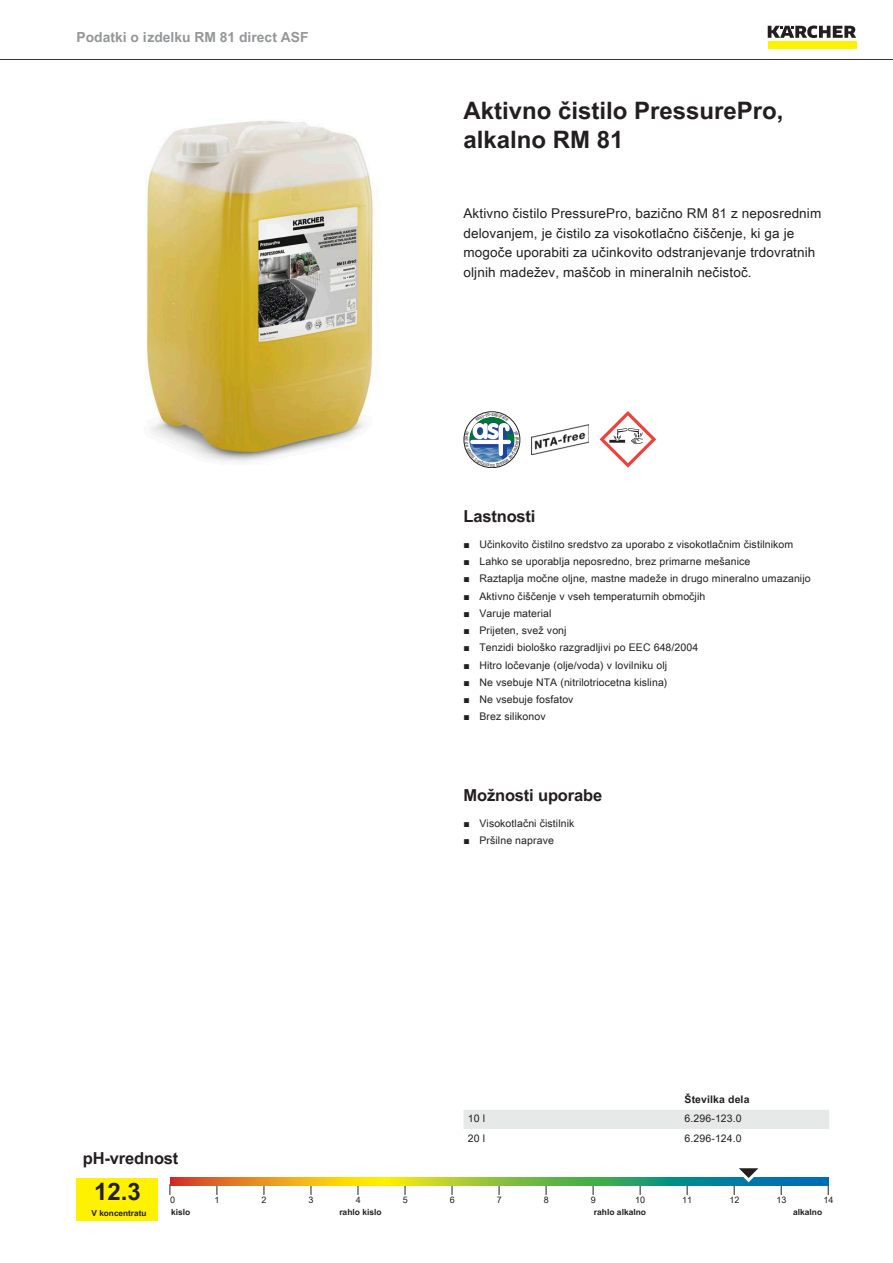
<style>
.page{position:relative;width:893px;height:1263px;background:#fff}
.page>*{position:absolute;margin:0;border:0;box-sizing:border-box;transform-origin:0 0}
.t1{font:700 24px/28.8px "Arial Unicode MS";color:#231f20}
.t2{font:700 16.5px "Arial Unicode MS";letter-spacing:-.01em;color:#231f20}
.t3{font:700 13.8px "Arial Unicode MS";color:#949698}
.t4{font:13.5px/19.5px "Arial Unicode MS";letter-spacing:.01em;color:#231f20}
.t5{font:10.5px "Arial Unicode MS";letter-spacing:.01em;color:#231f20}
.t6{font:700 10.5px "Arial Unicode MS";letter-spacing:.01em;color:#231f20}
.t7{font:9px "Arial Unicode MS";color:#231f20}
.t8{font:700 8.4px "Arial Unicode MS";color:#231f20}
.t9{font:700 8.25px "Arial Unicode MS";color:#231f20}
.s1{font-family:"Arial"}
</style>
<div class="page">
<hr style="left:0;top:59px;width:893px;height:1px;background:#231f20">
<div style="left:768px;top:42px;width:88px;height:7px;background:#fff200"></div>
<svg style="left:768px;top:26px;width:88px;height:12px"></svg>
<img style="left:146px;top:121px;width:227px;height:341px">
<img style="left:531px;top:424px;width:57px;height:30px">
<svg style="left:600px;top:411px;width:56px;height:57px"></svg>
<div style="left:77px;top:1178px;width:81px;height:42px;background:#fff200"></div>
<svg style="left:170px;top:1178px;width:658px;height:8px;background:#8aa446"></svg>
<svg style="left:731px;top:1168px;width:38px;height:27px"></svg>
<div style="left:463px;top:1110px;width:366px;height:19px;background:#e7e8e8"></div>
<svg style="left:464px;top:412px;width:56px;height:56px"></svg>
<h3 class="t3" style="left:77px;top:27px;width:234px">Podatki o izdelku RM 81 direct ASF</h3>
<h1 class="t1" style="left:463px;top:97px;width:322px">Aktivno čistilo PressurePro, alkalno RM 81</h1>
<p class="t4" style="left:463px;top:203px;width:359px">Aktivno čistilo PressurePro, bazično RM 81 z neposrednim delovanjem, je čistilo za visokotlačno čiščenje, ki ga je mogoče uporabiti za učinkovito odstranjevanje trdovratnih oljnih madežev, maščob in mineralnih nečistoč.</p>
<h2 class="t2" style="left:463px;top:504px;width:74px">Lastnosti</h2>
<p class="t5" style="left:463px;top:536px;width:331px"><span class="s1">■</span> Učinkovito čistilno sredstvo za uporabo z visokotlačnim čistilnikom</p>
<p class="t5" style="left:463px;top:554px;width:288px"><span class="s1">■</span> Lahko se uporablja neposredno, brez primarne mešanice</p>
<p class="t5" style="left:463px;top:571px;width:349px"><span class="s1">■</span> Raztaplja močne oljne, mastne madeže in drugo mineralno umazanijo</p>
<p class="t5" style="left:463px;top:588px;width:243px"><span class="s1">■</span> Aktivno čiščenje v vseh temperaturnih območjih</p>
<p class="t5" style="left:463px;top:605px;width:90px"><span class="s1">■</span> Varuje material</p>
<p class="t5" style="left:463px;top:623px;width:105px"><span class="s1">■</span> Prijeten, svež vonj</p>
<p class="t5" style="left:463px;top:640px;width:236px"><span class="s1">■</span> Tenzidi biološko razgradljivi po EEC 648/2004</p>
<p class="t5" style="left:463px;top:657px;width:205px"><span class="s1">■</span> Hitro ločevanje (olje/voda) v lovilniku olj</p>
<p class="t5" style="left:463px;top:674px;width:205px"><span class="s1">■</span> Ne vsebuje NTA (nitrilotriocetna kislina)</p>
<p class="t5" style="left:463px;top:692px;width:112px"><span class="s1">■</span> Ne vsebuje fosfatov</p>
<p class="t5" style="left:463px;top:709px;width:84px"><span class="s1">■</span> Brez silikonov</p>
<h2 class="t2" style="left:463px;top:783px;width:140px">Možnosti uporabe</h2>
<p class="t5" style="left:463px;top:815px;width:112px"><span class="s1">■</span> Visokotlačni čistilnik</p>
<p class="t5" style="left:463px;top:832px;width:92px"><span class="s1">■</span> Pršilne naprave</p>
<p class="t6" style="left:685px;top:1092px;width:66px">Številka dela</p>
<p class="t5" style="left:468px;top:1111px;width:19px">10 l</p>
<p class="t5" style="left:685px;top:1111px;width:59px">6.296-123.0</p>
<p class="t5" style="left:468px;top:1130px;width:19px">20 l</p>
<p class="t5" style="left:685px;top:1130px;width:59px">6.296-124.0</p>
<h2 class="t2" style="left:83px;top:1146px;width:97px">pH-vrednost</h2>
<h1 class="t1" style="left:94px;top:1178px;width:48px">12.3</h1>
<p class="t7" style="left:170px;top:1193px;width:7px">0</p>
<p class="t7" style="left:215px;top:1193px;width:7px">1</p>
<p class="t7" style="left:262px;top:1193px;width:7px">2</p>
<p class="t7" style="left:309px;top:1193px;width:7px">3</p>
<p class="t7" style="left:356px;top:1193px;width:7px">4</p>
<p class="t7" style="left:403px;top:1193px;width:7px">5</p>
<p class="t7" style="left:450px;top:1193px;width:7px">6</p>
<p class="t7" style="left:497px;top:1193px;width:7px">7</p>
<p class="t7" style="left:544px;top:1193px;width:7px">8</p>
<p class="t7" style="left:591px;top:1193px;width:7px">9</p>
<p class="t7" style="left:635px;top:1193px;width:12px">10</p>
<p class="t7" style="left:682px;top:1193px;width:12px">11</p>
<p class="t7" style="left:729px;top:1193px;width:12px">12</p>
<p class="t7" style="left:776px;top:1193px;width:12px">13</p>
<p class="t7" style="left:823px;top:1193px;width:12px">14</p>
<p class="t9" style="left:92px;top:1207px;width:57px">V koncentratu</p>
<p class="t8" style="left:171px;top:1206px;width:21px">kislo</p>
<p class="t8" style="left:339px;top:1206px;width:44px">rahlo kislo</p>
<p class="t8" style="left:594px;top:1206px;width:54px">rahlo alkalno</p>
<p class="t8" style="left:793px;top:1206px;width:31px">alkalno</p>
</div>
